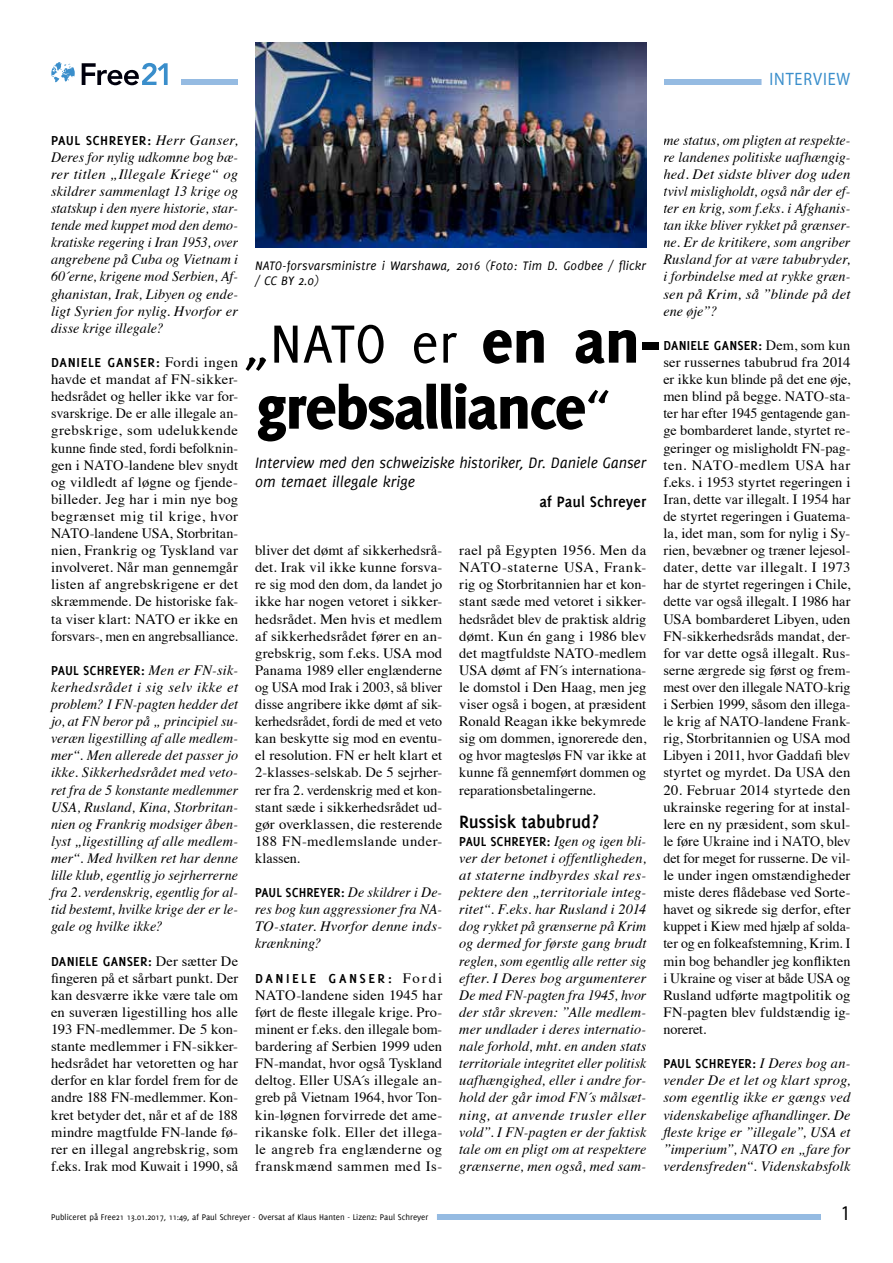
<style>
.page{position:relative;width:893px;height:1263px;background:#fff}
.page>*{position:absolute;margin:0;border:0;box-sizing:border-box;transform-origin:0 0}
.t1{font:800 64.65px "Delicious";letter-spacing:-.02em;color:#000}
.t2{font:58.8px "Delicious";letter-spacing:-.005em;color:#000}
.t3{font:21px "Myriad Pro";color:#000;scale:.9 1}
.t4{font:700 19.5px "Delicious";letter-spacing:-.005em;color:#000}
.t5{font:18px "Myriad Pro";letter-spacing:.05em;color:#3a8ecb;scale:.9 1}
.t6{font:italic 16.5px/19.5px "Delicious";color:#000}
.t7{font:700 16.5px "Delicious";letter-spacing:.005em;color:#000}
.t8{font:14.25px/17.1px "Times";letter-spacing:.01em;color:#000;text-align:justify}
.t9{font:italic 14.25px/17.1px "Times";letter-spacing:.005em;color:#000;text-align:justify}
.t10{font:700 14.25px "Delicious";letter-spacing:.02em;color:#000}
.t11{font:700 14.25px "Delicious";letter-spacing:.05em;color:#000}
.t12{font:700 14.25px "Delicious";letter-spacing:.175em;color:#000}
.t13{font:italic 13.5px/15px "Delicious";letter-spacing:.01em;color:#000}
.t14{font:9px "Delicious";color:#000}
.s1{font-family:"Times";font-weight:400}
.s2{font-family:"Times";font-weight:400;font-style:italic}
.s3{font-weight:800;font-size:64.65px}
.s4{font-weight:400;font-size:58.8px}
.s5{font-family:"Delicious";font-weight:700;font-style:normal}
</style>
<div class="page">
<div style="left:181px;top:79px;width:669px;height:6px;background:#95bbe2"></div>
<div style="left:55px;top:1214px;width:766px;height:6px;background:#95bbe2"></div>
<div style="left:43px;top:1212px;width:394px;height:12px;background:#fff"></div>
<div style="left:761px;top:75px;width:98px;height:15px;background:#fff"></div>
<svg style="left:82px;top:63px;width:86px;height:22px"></svg>
<svg style="left:51px;top:62px;width:24px;height:20px"></svg>
<div style="left:238px;top:43px;width:425px;height:204px;background:#fff"></div>
<img style="left:255px;top:43px;width:391px;height:204px">
<p class="t5" style="left:769px;top:68px;width:91px">INTERVIEW</p>
<p class="t9" style="left:663px;top:130px;width:189px">me status, om pligten at respekte&shy;re landenes politiske uafhængig&shy;hed. Det sidste bliver dog uden tvivl misligholdt, også når der ef&shy;ter en krig, som f.eks. i Afghanis&shy;tan ikke bliver rykket på grænser&shy;ne. Er de kritikere, som angriber Rusland for at være tabubryder, i forbindelse med at rykke græn&shy;sen på Krim, så ”blinde på det ene øje”?</p>
<p class="t10" style="left:663px;top:337px;width:189px">DANIELE GANSER: <span class="s1">Dem, som kun</span></p>
<p class="t8" style="left:663px;top:352px;width:189px">ser russernes tabubrud fra 2014 er ikke kun blinde på det ene øje, men blind på begge. NATO-sta&shy;ter har efter 1945 gentagende gan&shy;ge bombarderet lande, styrtet re&shy;geringer og misligholdt FN-pag&shy;ten. NATO-medlem USA har f.eks. i 1953 styrtet regeringen i Iran, dette var illegalt. I 1954 har de styrtet regeringen i Guatema&shy;la, idet man, som for nylig i Sy&shy;rien, bevæbner og træner lejesol&shy;dater, dette var illegalt. I 1973 har de styrtet regeringen i Chile, dette var også illegalt. I 1986 har USA bombarderet Libyen, uden FN-sikkerhedsråds mandat, der&shy;for var dette også illegalt. Rus&shy;serne ærgrede sig først og frem&shy;mest over den illegale NATO-krig i Serbien 1999, såsom den illega&shy;le krig af NATO-landene Frank&shy;rig, Storbritannien og USA mod Libyen i 2011, hvor Gaddafi blev styrtet og myrdet. Da USA den</p>
<p class="t8" style="left:663px;top:780px;width:189px">20. Februar 2014 styrtede den ukrainske regering for at instal&shy;lere en ny præsident, som skul&shy;le føre Ukraine ind i NATO, blev det for meget for russerne. De vil&shy;le under ingen omstændigheder miste deres flådebase ved Sorte&shy;havet og sikrede sig derfor, efter kuppet i Kiew med hjælp af solda&shy;ter og en folkeafstemning, Krim. I min bog behandler jeg konflikten i Ukraine og viser at både USA og Rusland udførte magtpolitik og FN-pagten blev fuldstændig ig&shy;noreret.</p>
<p class="t10" style="left:663px;top:1055px;width:189px">PAUL SCHREYER: <span class="s2">I Deres bog an-</span></p>
<p class="t9" style="left:663px;top:1071px;width:189px">vender De et let og klart sprog, som egentlig ikke er gængs ved videnskabelige afhandlinger. De fleste krige er ”illegale”, USA et ”imperium”, NATO en „fare for verdensfreden“. Videnskabsfolk</p>
<p class="t10" style="left:51px;top:132px;width:189px">PAUL SCHREYER: <span class="s2">Herr Ganser,</span></p>
<p class="t9" style="left:51px;top:148px;width:189px">Deres for nylig udkomne bog bæ&shy;rer titlen „Illegale Kriege“ og skildrer sammenlagt 13 krige og statskup i den nyere historie, star&shy;tende med kuppet mod den demo&shy;kratiske regering i Iran 1953, over angrebene på Cuba og Vietnam i 60´erne, krigene mod Serbien, Af&shy;ghanistan, Irak, Libyen og ende&shy;ligt Syrien for nylig. Hvorfor er disse krige illegale?</p>
<p class="t11" style="left:51px;top:354px;width:189px">DANIELE GANSER: <span class="s1">Fordi ingen</span></p>
<p class="t8" style="left:51px;top:370px;width:189px">havde et mandat af FN-sikker&shy;hedsrådet og heller ikke var for&shy;svarskrige. De er alle illegale an&shy;grebskrige, som udelukkende kunne finde sted, fordi befolknin&shy;gen i NATO-landene blev snydt og vildledt af løgne og fjende&shy;billeder. Jeg har i min nye bog begrænset mig til krige, hvor NATO-landene USA, Storbritan&shy;nien, Frankrig og Tyskland var involveret. Når man gennemgår listen af angrebskrigene er det skræmmende. De historiske fak&shy;ta viser klart: NATO er ikke en forsvars-, men en angrebsalliance.</p>
<p class="t10" style="left:51px;top:662px;width:189px">PAUL SCHREYER: <span class="s2">Men er FN-sik-</span></p>
<p class="t9" style="left:51px;top:678px;width:189px">kerhedsrådet i sig selv ikke et problem? I FN-pagten hedder det jo, at FN beror på „ principiel su&shy;veræn ligestilling af alle medlem&shy;mer“. Men allerede det passer jo ikke. Sikkerhedsrådet med veto&shy;ret fra de 5 konstante medlemmer USA, Rusland, Kina, Storbritan&shy;nien og Frankrig modsiger åben&shy;lyst „ligestilling af alle medlem&shy;mer“. Med hvilken ret har denne lille klub, egentlig jo sejrherrerne fra 2. verdenskrig, egentlig for al&shy;tid bestemt, hvilke krige der er le&shy;gale og hvilke ikke?</p>
<p class="t10" style="left:51px;top:953px;width:189px">DANIELE GANSER: <span class="s1">Der sætter De</span></p>
<p class="t8" style="left:51px;top:968px;width:189px">fingeren på et sårbart punkt. Der kan desværre ikke være tale om en suveræn ligestilling hos alle 193 FN-medlemmer. De 5 kon&shy;stante medlemmer i FN-sikker&shy;hedsrådet har vetoretten og har derfor en klar fordel frem for de andre 188 FN-medlemmer. Kon&shy;kret betyder det, når et af de 188 mindre magtfulde FN-lande fø&shy;rer en illegal angrebskrig, som f.eks. Irak mod Kuwait i 1990, så</p>
<p class="t13" style="left:255px;top:258px;width:393px">NATO-forsvarsministre i Warshawa, 2016 (Foto: Tim D. Godbee / flickr / CC BY 2.0)</p>
<h2 class="t2" style="left:244px;top:310px;width:418px">„NATO er <span class="s3">en an-</span></h2>
<h1 class="t1" style="left:257px;top:370px;width:356px">grebsalliance<span class="s4">“</span></h1>
<p class="t6" style="left:255px;top:452px;width:393px">Interview med den schweiziske historiker, Dr. Daniele Ganser om temaet illegale krige</p>
<p class="t7" style="left:539px;top:492px;width:108px">af Paul Schreyer</p>
<p class="t8" style="left:459px;top:541px;width:189px">rael på Egypten 1956. Men da NATO-staterne USA, Frank&shy;rig og Storbritannien har et kon&shy;stant sæde med vetoret i sikker&shy;hedsrådet blev de praktisk aldrig dømt. Kun én gang i 1986 blev det magtfuldste NATO-medlem USA dømt af FN´s internationa&shy;le domstol i Den Haag, men jeg viser også i bogen, at præsident Ronald Reagan ikke bekymrede sig om dommen, ignorerede den, og hvor magtesløs FN var ikke at kunne få gennemført dommen og reparationsbetalingerne.</p>
<h3 class="t4" style="left:459px;top:811px;width:141px">Russisk tabubrud?</h3>
<p class="t9" style="left:459px;top:832px;width:189px"><span class="s5">PAUL SCHREYER:</span> Igen og igen bli&shy;ver der betonet i offentligheden, at staterne indbyrdes skal res&shy;pektere den „territoriale integ&shy;ritet“. F.eks. har Rusland i 2014 dog rykket på grænserne på Krim og dermed for første gang brudt reglen, som egentlig alle retter sig efter. I Deres bog argumenterer De med FN-pagten fra 1945, hvor der står skreven: ”Alle medlem&shy;mer undlader i deres internatio&shy;nale forhold, mht. en anden stats territoriale integritet eller politisk uafhængighed, eller i andre for&shy;hold der går imod FN´s målsæt&shy;ning, at anvende trusler eller vold”. I FN-pagten er der faktisk tale om en pligt om at respektere grænserne, men også, med sam-</p>
<p class="t8" style="left:255px;top:541px;width:189px">bliver det dømt af sikkerhedsrå&shy;det. Irak vil ikke kunne forsva&shy;re sig mod den dom, da landet jo ikke har nogen vetoret i sikker&shy;hedsrådet. Men hvis et medlem af sikkerhedsrådet fører en an&shy;grebskrig, som f.eks. USA mod Panama 1989 eller englænderne og USA mod Irak i 2003, så bliver disse angribere ikke dømt af sik&shy;kerhedsrådet, fordi de med et veto kan beskytte sig mod en eventu&shy;el resolution. FN er helt klart et 2-klasses-selskab. De 5 sejrher&shy;rer fra 2. verdenskrig med et kon&shy;stant sæde i sikkerhedsrådet ud&shy;gør overklassen, die resterende 188 FN-medlemslande under&shy;klassen.</p>
<p class="t9" style="left:255px;top:883px;width:189px"><span class="s5">PAUL SCHREYER:</span> De skildrer i De&shy;res bog kun aggressioner fra NA-TO-stater. Hvorfor denne inds&shy;krænkning?</p>
<p class="t12" style="left:255px;top:970px;width:189px">DANIELE GANSER: <span class="s1">Fordi</span></p>
<p class="t8" style="left:255px;top:985px;width:189px">NATO-landene siden 1945 har ført de fleste illegale krige. Pro&shy;minent er f.eks. den illegale bom&shy;bardering af Serbien 1999 uden FN-mandat, hvor også Tyskland deltog. Eller USA´s illegale an&shy;greb på Vietnam 1964, hvor Ton&shy;kin-løgnen forvirrede det ame&shy;rikanske folk. Eller det illega&shy;le angreb fra englænderne og franskmænd sammen med Is-</p>
<p class="t14" style="left:51px;top:1212px;width:379px">Publiceret på Free21 13.01.2017, 11:49, af Paul Schreyer - Oversat af Klaus Hanten - Lizenz: Paul Schreyer</p>
<h3 class="t3" style="left:841px;top:1200px;width:12px">1</h3>
</div>
